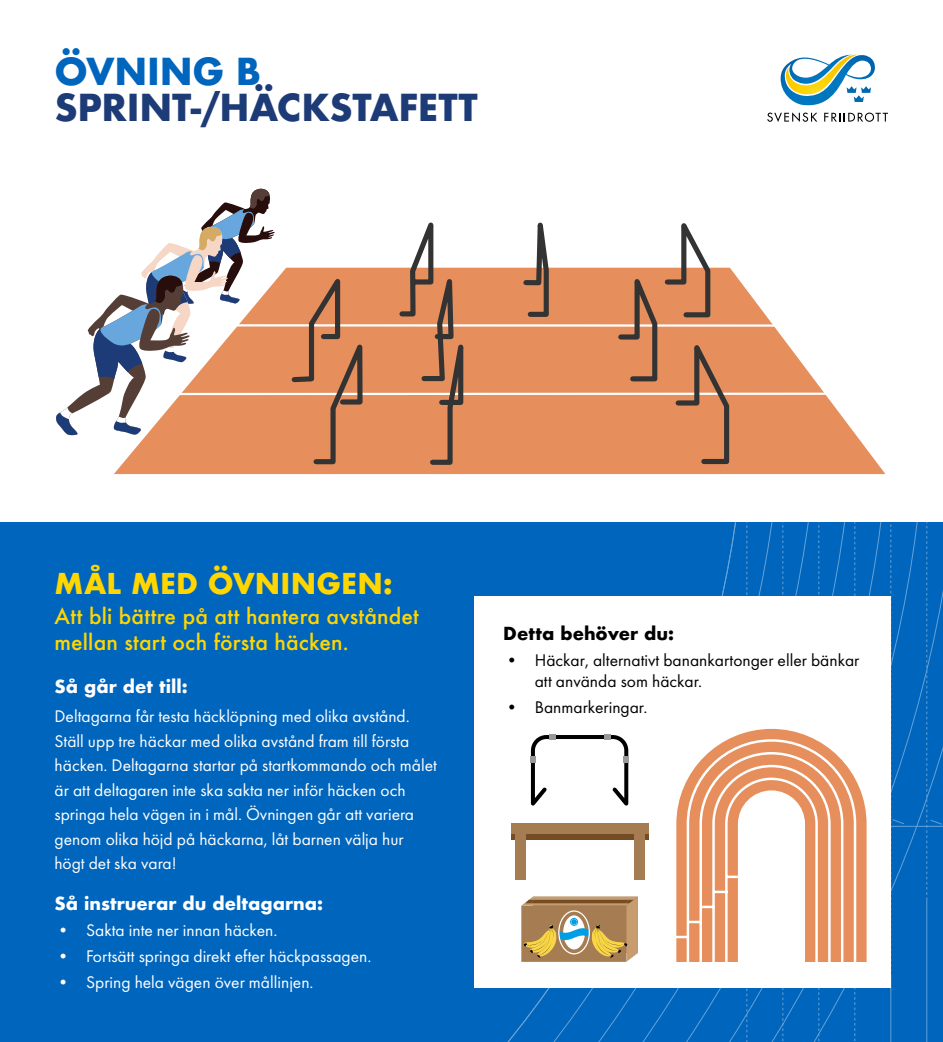
<style>
.page{position:relative;width:943px;height:1042px;background:#fff}
.page>*{position:absolute;margin:0;border:0;box-sizing:border-box;transform-origin:0 0}
.t1{font:700 36.23px "Futura";letter-spacing:-.01em;color:#1d3b77}
.t2{font:700 36.23px "Futura";letter-spacing:-.005em;color:#0065bd}
.t3{font:700 28px "Futura";letter-spacing:.005em;color:#ffd600}
.t4{font:500 21px/25.2px "Futura";letter-spacing:.005em;color:#ffd600}
.t5{font:17.5px/24.5px "Futura PT";color:#fff}
.t6{font:17.5px/21px "Futura PT";color:#000}
.t7{font:700 17.5px "Futura";color:#fff}
.t8{font:700 17.5px "Futura";color:#000}
</style>
<div class="page">
<div style="left:0;top:522px;width:943px;height:520px;background:#0065bd"></div>
<svg style="left:494px;top:522px;width:449px;height:520px"></svg>
<div style="left:521px;top:522px;width:127px;height:74px;background:#0065bd"></div>
<div style="left:474px;top:596px;width:416px;height:391px;background:#fff"></div>
<svg style="left:530px;top:734px;width:99px;height:72px"></svg>
<div style="left:530px;top:755px;width:6px;height:7px;background:#999"></div>
<div style="left:548px;top:734px;width:7px;height:6px;background:#999"></div>
<div style="left:623px;top:755px;width:6px;height:7px;background:#999"></div>
<div style="left:603px;top:734px;width:7px;height:6px;background:#999"></div>
<svg style="left:521px;top:896px;width:117px;height:66px;background:#b39566"></svg>
<div style="left:570px;top:918px;width:8px;height:7px;border:1px solid #009ee3;border-radius:50%"></div>
<div style="left:511px;top:823px;width:137px;height:16px;background:#a67d52"></div>
<div style="left:511px;top:834px;width:137px;height:5px;background:#754d24"></div>
<div style="left:515px;top:829px;width:10px;height:50px;background:#a67d52"></div>
<div style="left:633px;top:829px;width:11px;height:50px;background:#a67d52"></div>
<svg style="left:731px;top:728px;width:136px;height:234px;fill:#e68f5c"></svg>
<svg style="left:676px;top:738px;width:181px;height:224px"></svg>
<svg style="left:767px;top:54px;width:121px;height:68px"></svg>
<svg style="left:114px;top:268px;width:771px;height:206px;fill:#e68e5c"></svg>
<hr style="left:172px;top:393px;width:660px;height:2px;background:#fff">
<hr style="left:226px;top:324px;width:558px;height:3px;background:#fff">
<svg style="left:520px;top:222px;width:31px;height:97px"></svg>
<svg style="left:615px;top:223px;width:116px;height:244px"></svg>
<svg style="left:289px;top:267px;width:76px;height:200px;background:#ce845a"></svg>
<svg style="left:397px;top:222px;width:69px;height:245px"></svg>
<svg style="left:56px;top:189px;width:219px;height:246px"></svg>
<h1 class="t2" style="left:55px;top:45px;width:208px">ÖVNING B</h1>
<h1 class="t1" style="left:55px;top:81px;width:425px">SPRINT-/HÄCKSTAFETT</h1>
<h2 class="t3" style="left:55px;top:563px;width:339px">MÅL MED ÖVNINGEN:</h2>
<p class="t4" style="left:55px;top:604px;width:366px">Att bli bättre på att hantera avståndet mellan start och första häcken.</p>
<p class="t7" style="left:55px;top:673px;width:135px">Så går det till:</p>
<p class="t5" style="left:55px;top:704px;width:384px">Deltagarna får testa häcklöpning med olika avstånd.<br>Ställ upp tre häckar med olika avstånd fram till första häcken. Deltagarna startar på startkommando och målet är att deltagaren inte ska sakta ner inför häcken och springa hela vägen in i mål. Övningen går att variera genom olika höjd på häckarna, låt barnen välja hur högt det ska vara!</p>
<p class="t7" style="left:55px;top:891px;width:270px">Så instruerar du deltagarna:</p>
<p class="t5" style="left:55px;top:918px;width:224px">• Sakta inte ner innan häcken.</p>
<p class="t5" style="left:55px;top:944px;width:318px">• Fortsätt springa direkt efter häckpassagen.</p>
<p class="t5" style="left:55px;top:970px;width:260px">• Spring hela vägen över mållinjen.</p>
<p class="t8" style="left:503px;top:620px;width:172px">Detta behöver du:</p>
<p class="t6" style="left:535px;top:649px;width:326px;text-indent:-32px">• Häckar, alternativt banankartonger eller bänkar att använda som häckar.</p>
<p class="t6" style="left:503px;top:696px;width:145px">• Banmarkeringar.</p>
</div>
